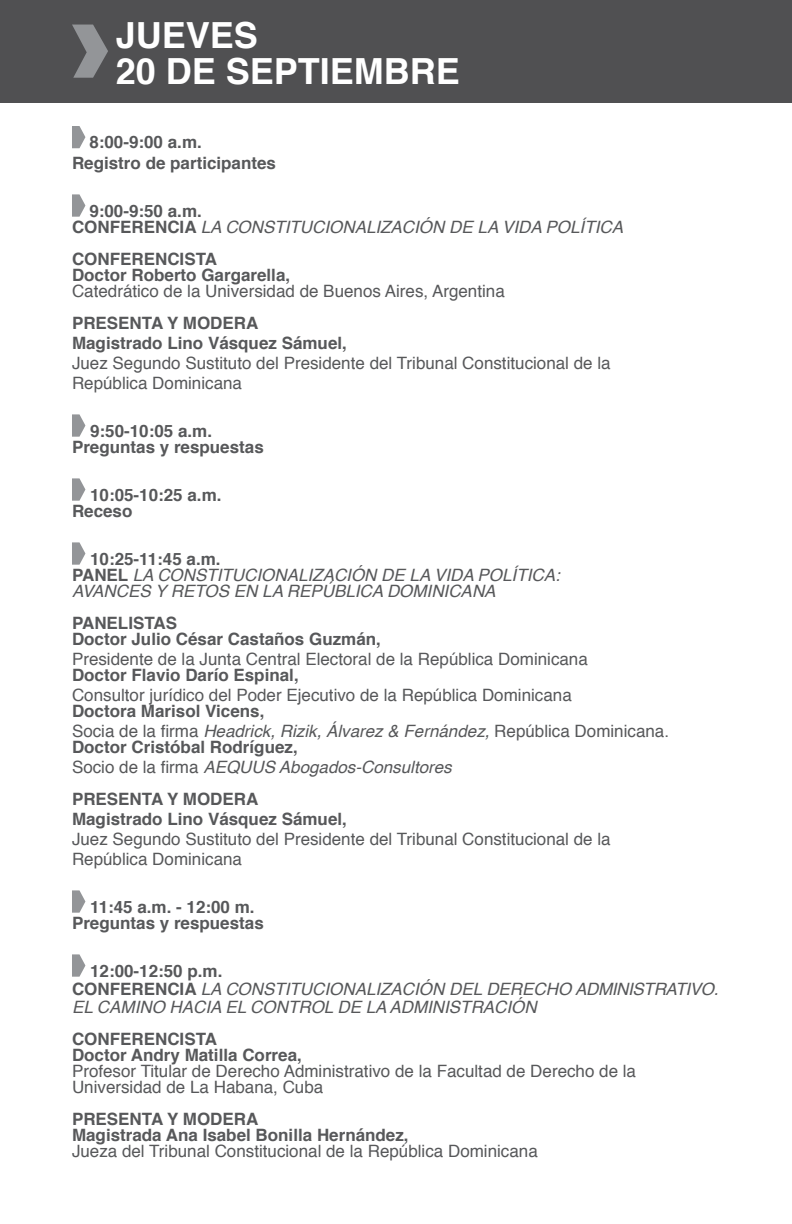
<style>
.page{position:relative;width:792px;height:1224px;background:#fff}
.page>*{position:absolute;margin:0;border:0;box-sizing:border-box;transform-origin:0 0}
.t1{font:700 36px "Helvetica";color:#fff}
.t2{font:17px "Helvetica";color:#57585a}
.t3{font:700 17px "Helvetica";color:#57585a}
.t4{font:italic 17px/18px "Helvetica";color:#57585a}
.s1{font-weight:700;font-style:normal}
.s2{font-style:italic}
.s3{font-style:normal}
</style>
<div class="page">
<svg style="left:72px;top:126px;width:13px;height:22px"></svg>
<svg style="left:72px;top:194px;width:13px;height:23px"></svg>
<svg style="left:72px;top:414px;width:14px;height:23px"></svg>
<svg style="left:72px;top:478px;width:14px;height:23px"></svg>
<svg style="left:72px;top:542px;width:14px;height:23px"></svg>
<svg style="left:72px;top:890px;width:13px;height:23px"></svg>
<svg style="left:72px;top:954px;width:14px;height:23px"></svg>
<div style="left:0;top:0;width:792px;height:102px;background:#505052"></div>
<svg style="left:72px;top:25px;width:36px;height:53px"></svg>
<p class="t1" style="left:116px;top:6px;width:144px">JUEVES</p>
<p class="t1" style="left:116px;top:42px;width:346px">20 DE SEPTIEMBRE</p>
<p class="t3" style="left:89px;top:129px;width:114px">8:00-9:00 a.m.</p>
<p class="t3" style="left:72px;top:149px;width:206px">Registro de participantes</p>
<p class="t3" style="left:89px;top:197px;width:114px">9:00-9:50 a.m.</p>
<p class="t4" style="left:72px;top:218px;width:553px"><span class="s1">CONFERENCIA</span> LA CONSTITUCIONALIZACIÓN DE LA VIDA POLÍTICA</p>
<p class="t3" style="left:72px;top:245px;width:147px">CONFERENCISTA</p>
<p class="t3" style="left:72px;top:261px;width:220px">Doctor Roberto Gargarella,</p>
<p class="t2" style="left:72px;top:278px;width:434px">Catedrático de la Universidad de Buenos Aires, Argentina</p>
<p class="t3" style="left:72px;top:309px;width:188px">PRESENTA Y MODERA</p>
<p class="t3" style="left:72px;top:329px;width:276px">Magistrado Lino Vásquez Sámuel,</p>
<p class="t2" style="left:72px;top:350px;width:540px">Juez Segundo Sustituto del Presidente del Tribunal Constitucional de la</p>
<p class="t2" style="left:72px;top:370px;width:172px">República Dominicana</p>
<p class="t3" style="left:90px;top:417px;width:123px">9:50-10:05 a.m.</p>
<p class="t3" style="left:72px;top:433px;width:193px">Preguntas y respuestas</p>
<p class="t3" style="left:90px;top:481px;width:133px">10:05-10:25 a.m.</p>
<p class="t3" style="left:72px;top:497px;width:62px">Receso</p>
<p class="t3" style="left:90px;top:545px;width:132px">10:25-11:45 a.m.</p>
<p class="t4" style="left:72px;top:566px;width:489px"><span class="s1">PANEL</span> LA CONSTITUCIONALIZACIÓN DE LA VIDA POLÍTICA:</p>
<p class="t4" style="left:72px;top:582px;width:425px">AVANCES Y RETOS EN LA REPÚBLICA DOMINICANA</p>
<p class="t3" style="left:72px;top:609px;width:107px">PANELISTAS</p>
<p class="t3" style="left:72px;top:625px;width:310px">Doctor Julio César Castaños Guzmán,</p>
<p class="t2" style="left:72px;top:646px;width:517px">Presidente de la Junta Central Electoral de la República Dominicana</p>
<p class="t3" style="left:72px;top:661px;width:228px">Doctor Flavio Darío Espinal,</p>
<p class="t2" style="left:72px;top:682px;width:501px">Consultor jurídico del Poder Ejecutivo de la República Dominicana</p>
<p class="t3" style="left:72px;top:697px;width:194px">Doctora Marisol Vicens,</p>
<p class="t2" style="left:72px;top:718px;width:599px">Socia de la firma <span class="s2">Headrick, Rizik, Álvarez &amp; Fernández,</span> República Dominicana.</p>
<p class="t3" style="left:72px;top:733px;width:227px">Doctor Cristóbal Rodríguez,</p>
<p class="t4" style="left:72px;top:758px;width:381px"><span class="s3">Socio de la firma</span> AEQUUS Abogados-Consultores</p>
<p class="t3" style="left:72px;top:785px;width:188px">PRESENTA Y MODERA</p>
<p class="t3" style="left:72px;top:805px;width:276px">Magistrado Lino Vásquez Sámuel,</p>
<p class="t2" style="left:72px;top:826px;width:540px">Juez Segundo Sustituto del Presidente del Tribunal Constitucional de la</p>
<p class="t2" style="left:72px;top:846px;width:172px">República Dominicana</p>
<p class="t3" style="left:90px;top:893px;width:166px">11:45 a.m. - 12:00 m.</p>
<p class="t3" style="left:72px;top:909px;width:193px">Preguntas y respuestas</p>
<p class="t3" style="left:90px;top:957px;width:134px">12:00-12:50 p.m.</p>
<p class="t4" style="left:72px;top:980px;width:648px"><span class="s1">CONFERENCIA</span> LA CONSTITUCIONALIZACIÓN DEL DERECHO ADMINISTRATIVO.<br>EL CAMINO HACIA EL CONTROL DE LA ADMINISTRACIÓN</p>
<p class="t3" style="left:72px;top:1025px;width:147px">CONFERENCISTA</p>
<p class="t3" style="left:72px;top:1041px;width:231px">Doctor Andry Matilla Correa,</p>
<p class="t2" style="left:72px;top:1058px;width:566px">Profesor Titular de Derecho Administrativo de la Facultad de Derecho de la</p>
<p class="t2" style="left:72px;top:1074px;width:253px">Universidad de La Habana, Cuba</p>
<p class="t3" style="left:72px;top:1105px;width:188px">PRESENTA Y MODERA</p>
<p class="t3" style="left:72px;top:1121px;width:338px">Magistrada Ana Isabel Bonilla Hernández,</p>
<p class="t2" style="left:72px;top:1138px;width:467px">Jueza del Tribunal Constitucional de la República Dominicana</p>
</div>
